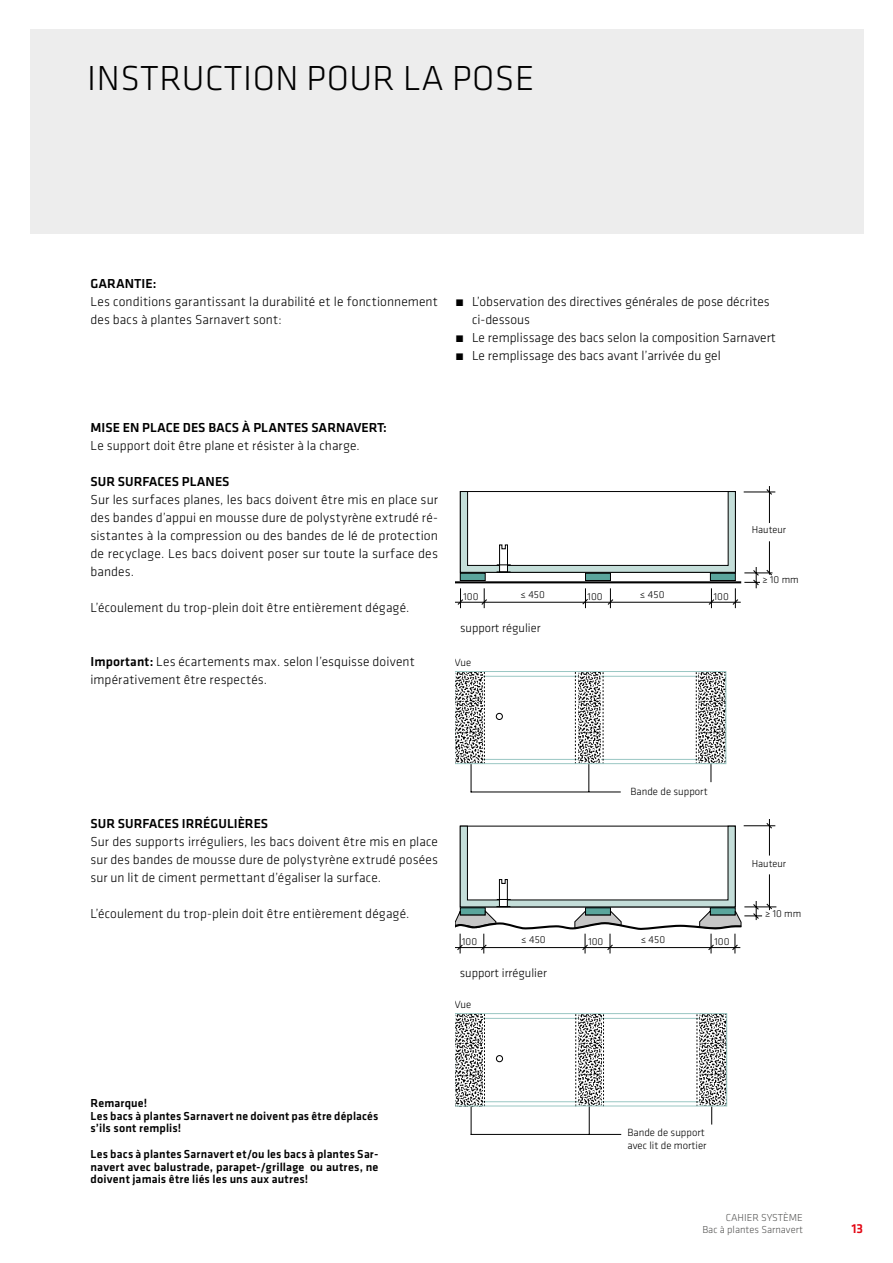
<style>
.page{position:relative;width:893px;height:1263px;background:#fff}
.page>*{position:absolute;margin:0;border:0;box-sizing:border-box;transform-origin:0 0}
.Sika_CH_Klavica_HL1{font:300 36px "Klavika";letter-spacing:.015em;color:#000}
.SI_Klavika_copy_-_bl{font:300 13.5px/18px "Klavika";letter-spacing:.01em;color:#000}
.SI_Klavika_copy_-_le{font:300 13.5px/18px "Klavika";color:#000;text-align:justify}
.SI_Klavica_HL4{font:500 13.5px "Klavika";color:#000}
.t1{font:500 13.5px "Klavika";color:#e30613}
.t2{font:300 12.45px "Klavika";color:#000}
.SI_Klavica_BACK_Lege{font:500 12px/12.8px "Klavika";letter-spacing:.015em;color:#000}
.t3{font:300 10.8px/13px "Klavika";color:#000}
.t4{font:300 10.5px/12.6px "Klavika";color:#575756;text-align:right}
.t5{font:300 10.35px "Klavika";color:#000}
.s1{font-weight:500}
</style>
<div class="page">
<div style="left:30px;top:30px;width:833px;height:204px;background:#ededed"></div>
<hr style="left:455px;top:581px;width:286px;height:2px;background:#000">
<hr style="left:769px;top:486px;width:1px;height:37px;background:#000">
<hr style="left:744px;top:492px;width:31px;height:1px;background:#000">
<hr style="left:455px;top:602px;width:286px;height:1px;background:#000">
<svg style="left:456px;top:488px;width:317px;height:121px"></svg>
<div style="left:458px;top:676px;width:265px;height:84px;border:1px solid #9ac7c3"></div>
<img style="left:457px;top:673px;width:25px;height:89px">
<img style="left:578px;top:673px;width:23px;height:89px">
<img style="left:698px;top:673px;width:26px;height:89px">
<hr style="left:471px;top:791px;width:150px;height:1px;background:#000">
<svg style="left:710px;top:764px;width:1px;height:18px"></svg>
<svg style="left:588px;top:764px;width:1px;height:27px"></svg>
<svg style="left:471px;top:764px;width:1px;height:27px"></svg>
<div style="left:496px;top:713px;width:7px;height:7px;border:1px solid #000;border-radius:50%"></div>
<svg style="left:696px;top:673px;width:1px;height:88px"></svg>
<svg style="left:603px;top:673px;width:1px;height:88px"></svg>
<svg style="left:575px;top:673px;width:1px;height:88px"></svg>
<svg style="left:484px;top:673px;width:1px;height:88px"></svg>
<div style="left:455px;top:671px;width:271px;height:93px;border:1px solid #9ac7c3"></div>
<hr style="left:744px;top:907px;width:32px;height:1px;background:#000">
<hr style="left:744px;top:825px;width:31px;height:1px;background:#000">
<svg style="left:455px;top:819px;width:318px;height:134px"></svg>
<hr style="left:769px;top:819px;width:1px;height:36px;background:#000">
<div style="left:458px;top:1018px;width:265px;height:84px;border:1px solid #9ac7c3"></div>
<img style="left:457px;top:1015px;width:25px;height:89px">
<img style="left:578px;top:1015px;width:23px;height:89px">
<img style="left:699px;top:1015px;width:26px;height:89px">
<hr style="left:471px;top:1134px;width:150px;height:1px;background:#000">
<svg style="left:711px;top:1106px;width:1px;height:18px"></svg>
<svg style="left:589px;top:1106px;width:1px;height:28px"></svg>
<svg style="left:471px;top:1106px;width:1px;height:28px"></svg>
<div style="left:496px;top:1055px;width:7px;height:7px;border:1px solid #000;border-radius:50%"></div>
<svg style="left:697px;top:1015px;width:1px;height:88px"></svg>
<svg style="left:603px;top:1015px;width:1px;height:88px"></svg>
<svg style="left:575px;top:1015px;width:1px;height:88px"></svg>
<svg style="left:484px;top:1015px;width:1px;height:88px"></svg>
<div style="left:455px;top:1013px;width:272px;height:93px;border:1px solid #9ac7c3"></div>
<p class="Sika_CH_Klavica_HL1" style="left:87px;top:56px;width:449px">INSTRUCTION POUR LA POSE</p>
<p class="SI_Klavica_HL4" style="left:91px;top:274px;width:67px">GARANTIE:</p>
<p class="SI_Klavika_copy_-_bl" style="left:91px;top:292px;width:349px">Les conditions garantissant la durabilité et le fonctionnement des bacs à plantes Sarnavert sont:</p>
<p class="SI_Klavika_copy_-_le" style="left:472px;top:292px;width:299px;text-indent:-17px">́ L’observation des directives générales de pose décrites ci-dessous</p>
<p class="SI_Klavika_copy_-_le" style="left:455px;top:328px;width:322px">́ Le remplissage des bacs selon la composition Sarnavert</p>
<p class="SI_Klavika_copy_-_le" style="left:455px;top:346px;width:267px">́ Le remplissage des bacs avant l’arrivée du gel</p>
<p class="SI_Klavica_HL4" style="left:91px;top:418px;width:298px">MISE EN PLACE DES BACS À PLANTES SARNAVERT:</p>
<p class="SI_Klavika_copy_-_bl" style="left:91px;top:436px;width:271px">Le support doit être plane et résister à la charge.</p>
<p class="SI_Klavica_HL4" style="left:91px;top:472px;width:141px">SUR SURFACES PLANES</p>
<p class="SI_Klavika_copy_-_le" style="left:91px;top:490px;width:349px">Sur les surfaces planes, les bacs doivent être mis en place sur des bandes d’appui en mousse dure de polystyrène extrudé ré&shy;sistantes à la compression ou des bandes de lé de protection de recyclage. Les bacs doivent poser sur toute la surface des bandes.</p>
<p class="SI_Klavika_copy_-_bl" style="left:91px;top:598px;width:320px">L’écoulement du trop-plein doit être entièrement dégagé.</p>
<p class="SI_Klavika_copy_-_bl" style="left:91px;top:652px;width:326px"><span class="s1">Important:</span> Les écartements max. selon l’esquisse doivent</p>
<p class="SI_Klavika_copy_-_bl" style="left:91px;top:670px;width:178px">impérativement être respectés.</p>
<p class="t5" style="left:464px;top:590px;width:17px">100</p>
<p class="t5" style="left:520px;top:588px;width:26px">≤ 450</p>
<p class="t5" style="left:588px;top:590px;width:17px">100</p>
<p class="t5" style="left:714px;top:590px;width:17px">100</p>
<p class="t5" style="left:640px;top:588px;width:26px">≤ 450</p>
<p class="t2" style="left:460px;top:620px;width:82px">support régulier</p>
<p class="t3" style="left:454px;top:656px;width:18px">Vue</p>
<p class="t5" style="left:752px;top:524px;width:36px">Hauteur</p>
<p class="t5" style="left:762px;top:573px;width:38px">≥ 10 mm</p>
<p class="SI_Klavica_HL4" style="left:91px;top:814px;width:179px">SUR SURFACES IRRÉGULIÈRES</p>
<p class="SI_Klavika_copy_-_bl" style="left:91px;top:832px;width:349px;text-align:justify">Sur des supports irréguliers, les bacs doivent être mis en place sur des bandes de mousse dure de polystyrène extrudé posées sur un lit de ciment permettant d’égaliser la surface.</p>
<p class="SI_Klavika_copy_-_bl" style="left:91px;top:904px;width:320px">L’écoulement du trop-plein doit être entièrement dégagé.</p>
<p class="t3" style="left:630px;top:785px;width:79px">Bande de support</p>
<p class="t5" style="left:462px;top:935px;width:17px">100</p>
<p class="t5" style="left:521px;top:934px;width:26px">≤ 450</p>
<p class="t5" style="left:588px;top:935px;width:17px">100</p>
<p class="t5" style="left:641px;top:934px;width:26px">≤ 450</p>
<p class="t5" style="left:714px;top:935px;width:17px">100</p>
<p class="t2" style="left:460px;top:965px;width:89px">support irrégulier</p>
<p class="t3" style="left:454px;top:998px;width:18px">Vue</p>
<p class="t5" style="left:752px;top:857px;width:36px">Hauteur</p>
<p class="t5" style="left:765px;top:908px;width:38px">≥ 10 mm</p>
<p class="SI_Klavica_BACK_Lege" style="left:91px;top:1096px;width:58px">Remarque!</p>
<p class="SI_Klavica_BACK_Lege" style="left:91px;top:1109px;width:289px">Les bacs à plantes Sarnavert ne doivent pas être déplacés s’ils sont remplis!</p>
<p class="SI_Klavica_BACK_Lege" style="left:91px;top:1147px;width:289px;text-align:justify">Les bacs à plantes Sarnavert et/ou les bacs à plantes Sar&shy;navert avec balustrade, parapet-/grillage ou autres, ne doivent jamais être liés les uns aux autres!</p>
<p class="t3" style="left:627px;top:1126px;width:81px">Bande de support avec lit de mortier</p>
<p class="t4" style="left:702px;top:1211px;width:102px">CAHIER SYSTÈME<br>Bac à plantes Sarnavert</p>
<p class="t1" style="left:851px;top:1219px;width:13px">13</p>
</div>
